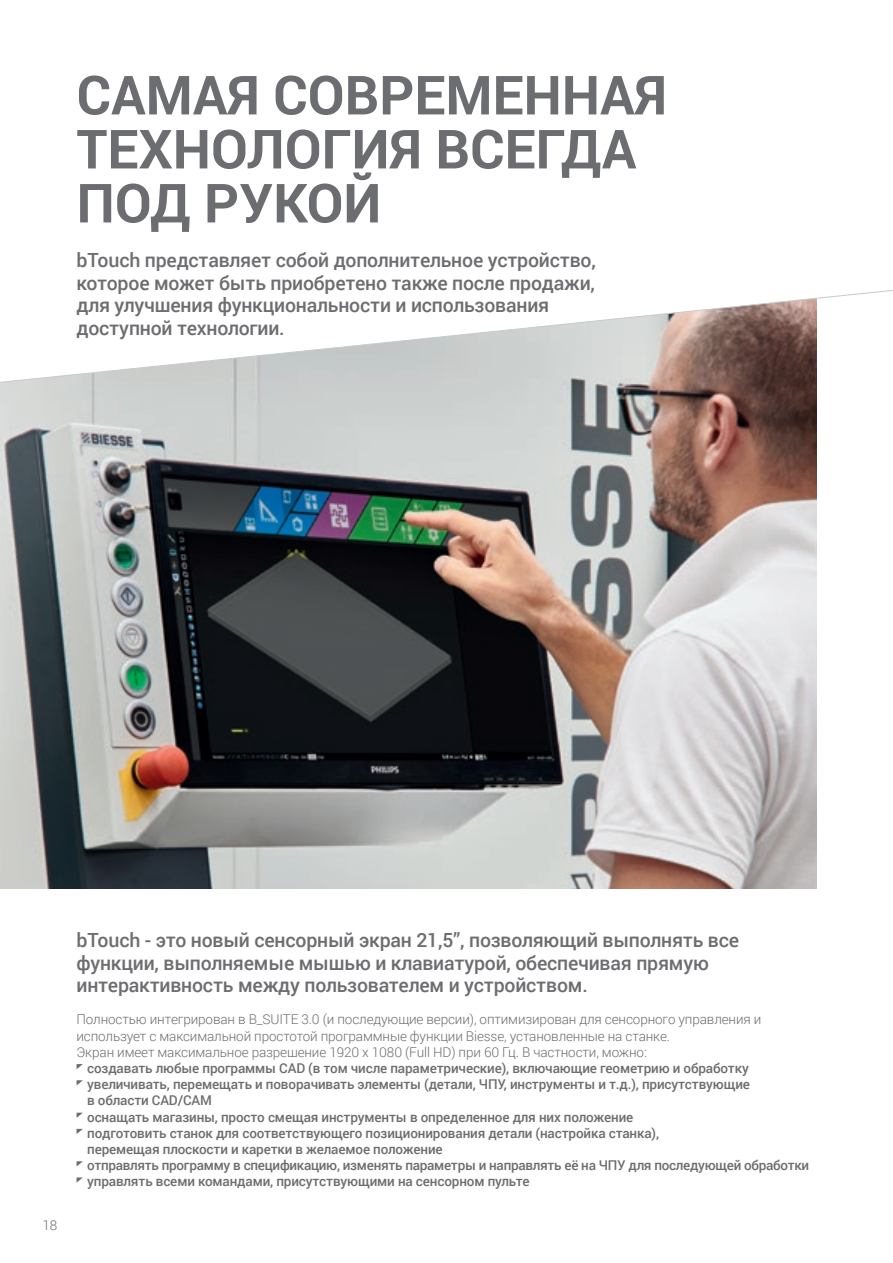
<style>
.page{position:relative;width:893px;height:1263px;background:#fff}
.page>*{position:absolute;margin:0;border:0;box-sizing:border-box;transform-origin:0 0}
.t1{font:700 54px/54px "Roboto";color:#6c6d70}
.t2{font:500 19.5px/22.5px "Roboto";letter-spacing:-.01em;color:#6c6d70}
.t3{font:500 13.5px/16.2px "Roboto";letter-spacing:-.01em;color:#6c6d70}
.t4{font:300 13.5px/16.2px "Roboto";letter-spacing:-.01em;color:#6c6d70}
</style>
<div class="page">
<img style="left:0;top:384px;width:817px;height:505px">
<svg style="left:0;top:290px;width:893px;height:94px"></svg>
<svg style="left:77px;top:1064px;width:6px;height:5px"></svg>
<svg style="left:77px;top:1080px;width:6px;height:5px"></svg>
<svg style="left:77px;top:1113px;width:6px;height:5px"></svg>
<svg style="left:77px;top:1129px;width:6px;height:5px"></svg>
<svg style="left:77px;top:1161px;width:6px;height:5px"></svg>
<svg style="left:77px;top:1177px;width:6px;height:5px"></svg>
<p class="t1" style="left:77px;top:66px;width:592px">САМАЯ СОВРЕМЕННАЯ<br>ТЕХНОЛОГИЯ ВСЕГДА<br>ПОД РУКОЙ</p>
<p class="t2" style="left:77px;top:248px;width:521px">bTouch представляет собой дополнительное устройство, которое может быть приобретено также после продажи, для улучшения функциональности и использования доступной технологии.</p>
<p class="t4" style="left:42px;top:1216px;width:16px">18</p>
<p class="t2" style="left:77px;top:928px;width:664px">bTouch - это новый сенсорный экран 21,5”, позволяющий выполнять все функции, выполняемые мышью и клавиатурой, обеспечивая прямую интерактивность между пользователем и устройством.</p>
<p class="t4" style="left:77px;top:1011px;width:686px">Полностью интегрирован в B_SUITE 3.0 (и последующие версии), оптимизирован для сенсорного управления и использует с максимальной простотой программные функции Biesse, установленные на станке.</p>
<p class="t4" style="left:77px;top:1043px;width:572px">Экран имеет максимальное разрешение 1920 x 1080 (Full HD) при 60 Гц. В частности, можно:</p>
<p class="t3" style="left:87px;top:1059px;width:663px">создавать любые программы CAD (в том числе параметрические), включающие геометрию и обработку</p>
<p class="t3" style="left:87px;top:1076px;width:664px">увеличивать, перемещать и поворачивать элементы (детали, ЧПУ, инструменты и т.д.), присутствующие в области CAD/CAM</p>
<p class="t3" style="left:87px;top:1108px;width:548px">оснащать магазины, просто смещая инструменты в определенное для них положение</p>
<p class="t3" style="left:87px;top:1124px;width:573px">подготовить станок для соответствующего позиционирования детали (настройка станка), перемещая плоскости и каретки в желаемое положение</p>
<p class="t3" style="left:87px;top:1157px;width:723px">oтправлять программу в спецификацию, изменять параметры и направлять её на ЧПУ для последующей обработки</p>
<p class="t3" style="left:87px;top:1173px;width:444px">управлять всеми командами, присутствующими на сенсорном пульте</p>
</div>
